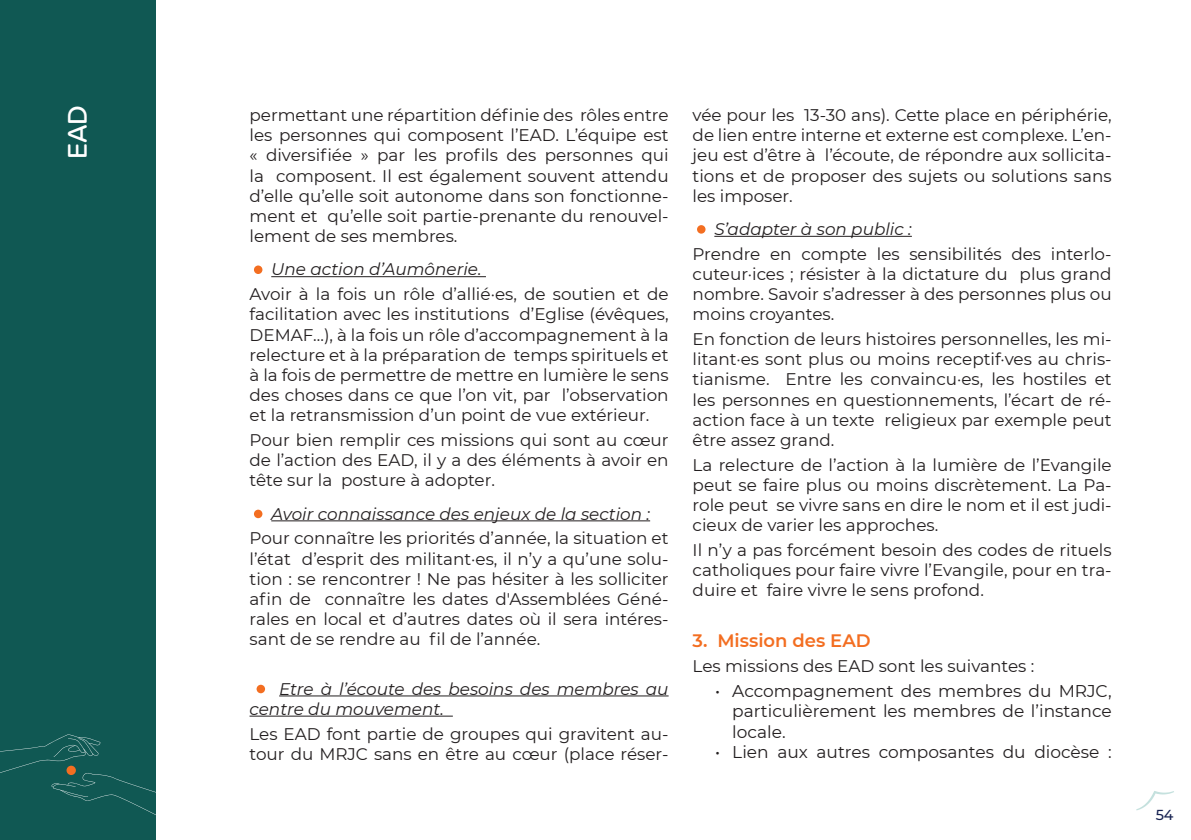
<style>
.page{position:relative;width:1191px;height:840px;background:#fff}
.page>*{position:absolute;margin:0;border:0;box-sizing:border-box;transform-origin:0 0}
.t1{font:500 28px "Proxima Soft";color:#fff}
.t2{font:600 18px "Montserrat";color:#f36e21}
.t3{font:17px/20.4px "Montserrat";color:#231f20;text-align:justify}
.t4{font:16.8px/20.2px "Montserrat";color:#231f20;text-align:justify}
.t5{font:italic 16.8px/20.2px "Montserrat";color:#231f20}
.t6{font:500 14.4px "Montserrat";color:#182352}
</style>
<div class="page">
<svg style="left:1136px;top:791px;width:38px;height:19px"></svg>
<hr style="left:271px;top:276px;width:215px;height:1px;background:#231f20">
<hr style="left:271px;top:520px;width:379px;height:1px;background:#231f20">
<hr style="left:279px;top:695px;width:389px;height:1px;background:#231f20">
<hr style="left:249px;top:715px;width:204px;height:1px;background:#231f20">
<div style="left:254px;top:265px;width:8px;height:9px;background:#f36e21;border-radius:50%"></div>
<div style="left:254px;top:509px;width:8px;height:9px;background:#f36e21;border-radius:50%"></div>
<div style="left:256px;top:684px;width:9px;height:8px;background:#f36e21;border-radius:50%"></div>
<hr style="left:714px;top:236px;width:198px;height:1px;background:#231f20">
<div style="left:697px;top:225px;width:8px;height:8px;background:#f36e21;border-radius:50%"></div>
<div style="left:0;top:0;width:156px;height:839px;background:#105853"></div>
<svg style="left:0;top:734px;width:156px;height:80px"></svg>
<h1 class="t1" style="left:57px;top:159px;width:56px;rotate:-90deg">EAD</h1>
<p class="t4" style="left:249px;top:104px;width:420px">permettant une répartition définie des rôles entre les personnes qui composent l’EAD. L’équipe est « diversifiée » par les profils des personnes qui la composent. Il est également souvent attendu d’elle qu’elle soit autonome dans son fonctionne&shy;ment et qu’elle soit partie-prenante du renouvel&shy;lement de ses membres.</p>
<p class="t5" style="left:271px;top:258px;width:212px">Une action d’Aumônerie.</p>
<p class="t4" style="left:249px;top:283px;width:420px">Avoir à la fois un rôle d’allié·es, de soutien et de facilitation avec les institutions d’Eglise (évêques, DEMAF…), à la fois un rôle d’accompagnement à la relecture et à la préparation de temps spirituels et à la fois de permettre de mettre en lumière le sens des choses dans ce que l’on vit, par l’observation et la retransmission d’un point de vue extérieur.</p>
<p class="t4" style="left:249px;top:429px;width:420px">Pour bien remplir ces missions qui sont au cœur de l’action des EAD, il y a des éléments à avoir en tête sur la posture à adopter.</p>
<p class="t5" style="left:271px;top:502px;width:380px">Avoir connaissance des enjeux de la section :</p>
<p class="t4" style="left:249px;top:527px;width:420px">Pour connaître les priorités d’année, la situation et l’état d’esprit des militant·es, il n’y a qu’une solu&shy;tion : se rencontrer ! Ne pas hésiter à les solliciter afin de connaître les dates d'Assemblées Géné&shy;rales en local et d’autres dates où il sera intéres&shy;sant de se rendre au fil de l’année.</p>
<p class="t5" style="left:249px;top:677px;width:420px;text-indent:30px">Etre à l’écoute des besoins des membres au centre du mouvement.</p>
<p class="t4" style="left:249px;top:722px;width:420px">Les EAD font partie de groupes qui gravitent au&shy;tour du MRJC sans en être au cœur (place réser-</p>
<p class="t4" style="left:692px;top:104px;width:420px">vée pour les 13-30 ans). Cette place en périphérie, de lien entre interne et externe est complexe. L’en&shy;jeu est d’être à l’écoute, de répondre aux sollicita&shy;tions et de proposer des sujets ou solutions sans les imposer.</p>
<p class="t5" style="left:714px;top:218px;width:199px">S’adapter à son public :</p>
<p class="t4" style="left:692px;top:243px;width:420px">Prendre en compte les sensibilités des interlo&shy;cuteur·ices ; résister à la dictature du plus grand nombre. Savoir s’adresser à des personnes plus ou moins croyantes.</p>
<p class="t4" style="left:692px;top:328px;width:420px">En fonction de leurs histoires personnelles, les mi&shy;litant·es sont plus ou moins receptif·ves au chris&shy;tianisme. Entre les convaincu·es, les hostiles et les personnes en questionnements, l’écart de ré&shy;action face à un texte religieux par exemple peut être assez grand.</p>
<p class="t4" style="left:692px;top:454px;width:420px">La relecture de l’action à la lumière de l’Evangile peut se faire plus ou moins discrètement. La Pa&shy;role peut se vivre sans en dire le nom et il est judi&shy;cieux de varier les approches.</p>
<p class="t4" style="left:692px;top:539px;width:420px">Il n’y a pas forcément besoin des codes de rituels catholiques pour faire vivre l’Evangile, pour en tra&shy;duire et faire vivre le sens profond.</p>
<p class="t2" style="left:692px;top:627px;width:180px">3. Mission des EAD</p>
<p class="t4" style="left:692px;top:655px;width:343px">Les missions des EAD sont les suivantes :</p>
<p class="t3" style="left:732px;top:679px;width:381px;text-indent:-17px">• Accompagnement des membres du MRJC, particulièrement les membres de l’instance locale.</p>
<p class="t3" style="left:715px;top:740px;width:398px">• Lien aux autres composantes du diocèse :</p>
<p class="t6" style="left:1155px;top:804px;width:19px">54</p>
</div>
